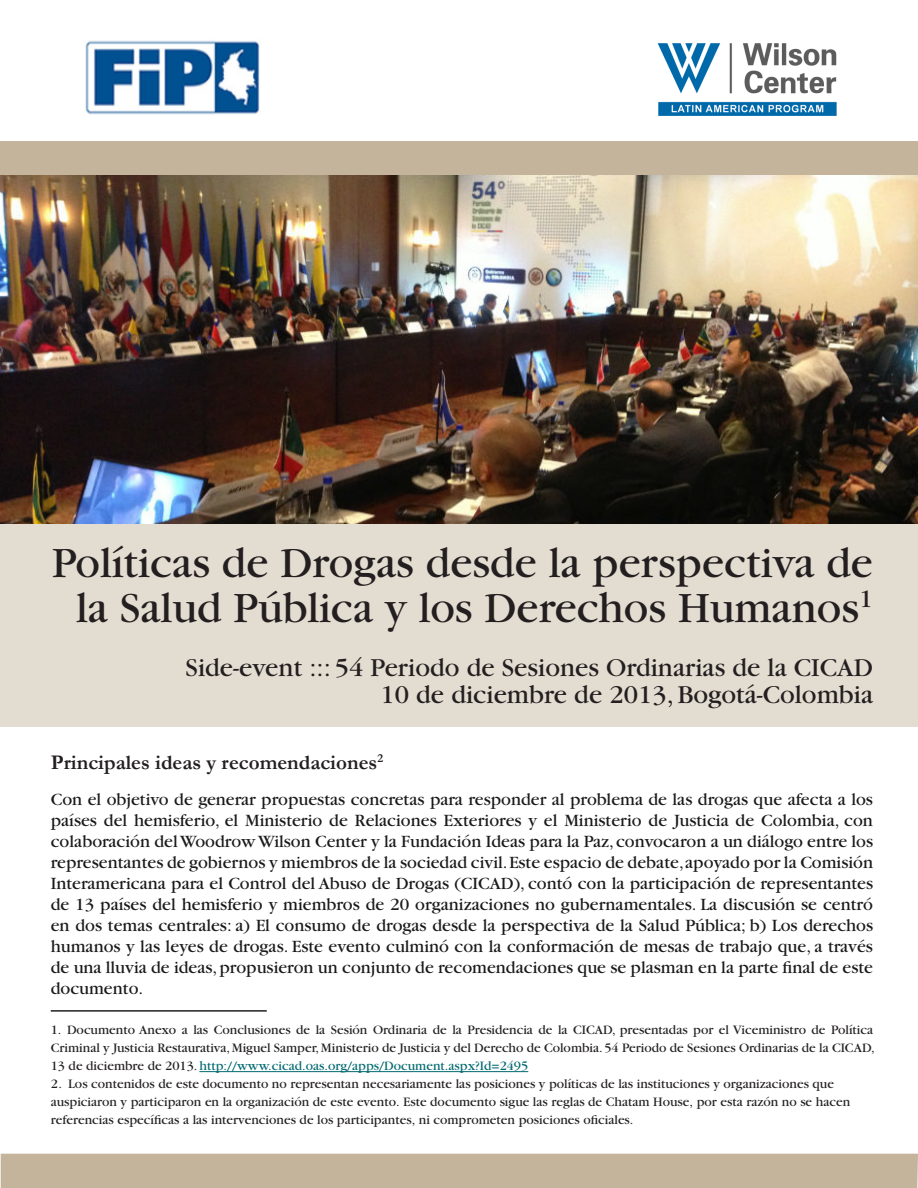
<style>
.page{position:relative;width:918px;height:1188px;background:#fff}
.page>*{position:absolute;margin:0;border:0;box-sizing:border-box;transform-origin:0 0}
.t1{font:45px/45px "Garamond";color:#231f20;text-align:center}
.t2{font:27px/27px "Garamond";color:#231f20;text-align:right}
.t3{font:700 21px "Garamond";color:#231f20}
.t4{font:18px/21px "Garamond";color:#1a1a1a;text-align:justify}
.t5{font:13.5px/18px "Garamond";color:#231f20;text-align:justify}
.s1{color:#006a71}
</style>
<div class="page">
<div style="left:0;top:519px;width:918px;height:208px;background:#e3dcd0"></div>
<div style="left:0;top:142px;width:918px;height:34px;background:#c3b49b"></div>
<div style="left:1px;top:1154px;width:917px;height:34px;background:#c3b49b"></div>
<hr style="left:51px;top:1010px;width:216px;height:2px;background:#231f20">
<hr style="left:199px;top:1071px;width:329px;height:1px;background:#006a71">
<img style="left:85px;top:40px;width:175px;height:75px">
<img style="left:657px;top:43px;width:180px;height:73px">
<img style="left:0;top:176px;width:918px;height:347px">
<h1 class="t1" style="left:52px;top:541px;width:822px">Políticas de Drogas desde la perspectiva de la Salud Pública y los Derechos Humanos<sup>1</sup></h1>
<h2 class="t2" style="left:186px;top:654px;width:689px">Side-event ::: 54 Periodo de Sesiones Ordinarias de la CICAD<br>10 de diciembre de 2013, Bogotá-Colombia</h2>
<p class="t3" style="left:51px;top:751px;width:334px">Principales ideas y recomendaciones<sup>2</sup></p>
<p class="t4" style="left:51px;top:789px;width:824px">Con el objetivo de generar propuestas concretas para responder al problema de las drogas que afecta a los países del hemisferio, el Ministerio de Relaciones Exteriores y el Ministerio de Justicia de Colombia, con colaboración del Woodrow Wilson Center y la Fundación Ideas para la Paz, convocaron a un diálogo entre los representantes de gobiernos y miembros de la sociedad civil. Este espacio de debate, apoyado por la Comisión Interamericana para el Control del Abuso de Drogas (CICAD), contó con la participación de representantes de 13 países del hemisferio y miembros de 20 organizaciones no gubernamentales. La discusión se centró en dos temas centrales: a) El consumo de drogas desde la perspectiva de la Salud Pública; b) Los derechos humanos y las leyes de drogas. Este evento culminó con la conformación de mesas de trabajo que, a través de una lluvia de ideas, propusieron un conjunto de recomendaciones que se plasman en la parte final de este documento.</p>
<p class="t5" style="left:51px;top:1021px;width:825px">1. Documento Anexo a las Conclusiones de la Sesión Ordinaria de la Presidencia de la CICAD, presentadas por el Viceministro de Política Criminal y Justicia Restaurativa, Miguel Samper, Ministerio de Justicia y del Derecho de Colombia. 54 Periodo de Sesiones Ordinarias de la CICAD, 13 de diciembre de 2013. <span class="s1">http://www.cicad.oas.org/apps/Document.aspx?Id=2495</span></p>
<p class="t5" style="left:51px;top:1075px;width:801px;text-align:left">2. Los contenidos de este documento no representan necesariamente las posiciones y políticas de las instituciones y organizaciones que auspiciaron y participaron en la organización de este evento. Este documento sigue las reglas de Chatam House, por esta razón no se hacen referencias específicas a las intervenciones de los participantes, ni comprometen posiciones oficiales.</p>
</div>
